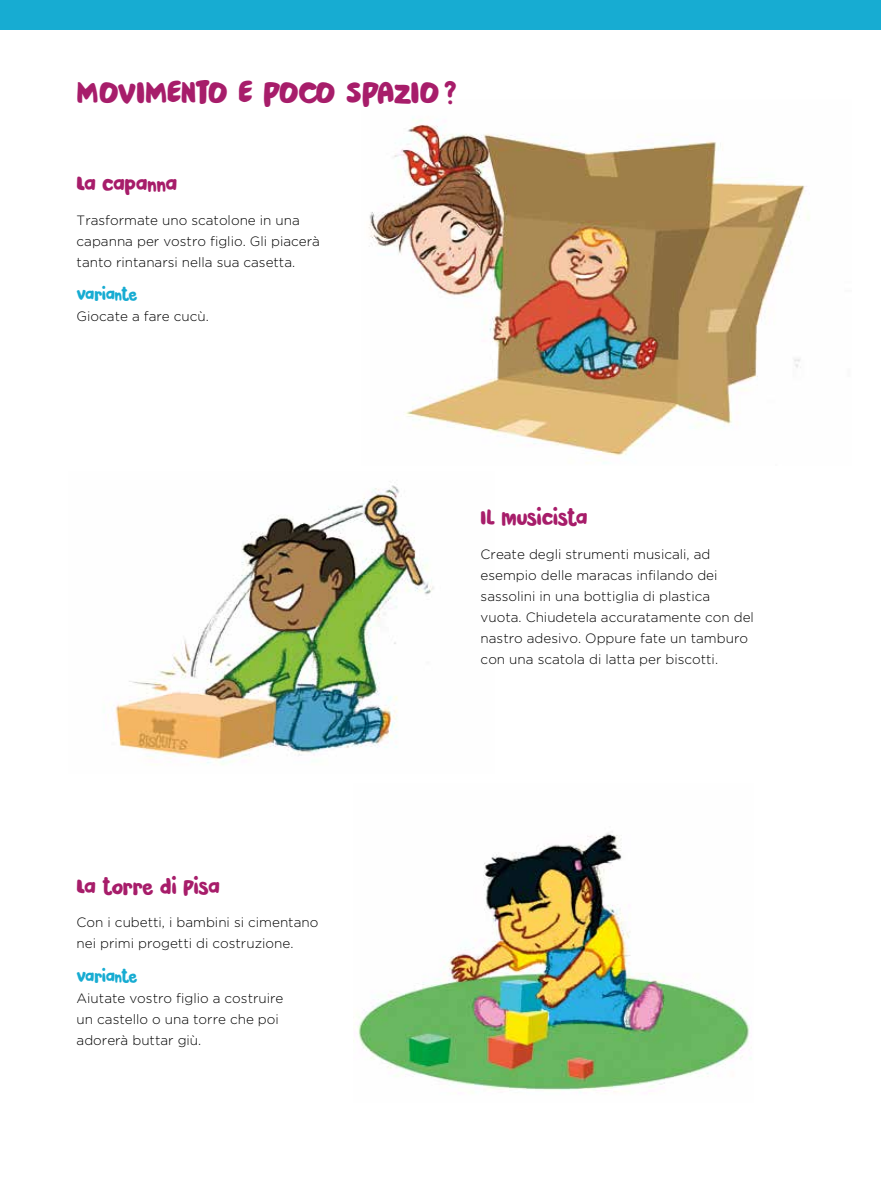
<style>
.page{position:relative;width:881px;height:1191px;background:#fff}
.page>*{position:absolute;margin:0;border:0;box-sizing:border-box;transform-origin:0 0}
.t1{font:33px "Pardesi";letter-spacing:-.03em;color:#a71d6a}
.t2{font:21px "Pardesi";letter-spacing:-.03em;color:#a71d6a}
.t3{font:16.5px "Pardesi";letter-spacing:-.05em;color:#17acd2}
.t4{font:300 13.5px/21px "Gotham";color:#000}
</style>
<div class="page">
<div style="left:0;top:0;width:880px;height:30px;background:#17acd2"></div>
<img style="left:353px;top:832px;width:399px;height:261px">
<img style="left:115px;top:485px;width:319px;height:280px">
<img style="left:368px;top:117px;width:442px;height:347px">
<h1 class="t1" style="left:77px;top:68px;width:382px">MOVIMENTO E POCO SPAZIO ?</h1>
<h2 class="t2" style="left:77px;top:168px;width:102px">La capanna</h2>
<p class="t4" style="left:77px;top:209px;width:245px">Trasformate uno scatolone in una capanna per vostro figlio. Gli piacerà tanto rintanarsi nella sua casetta.</p>
<p class="t3" style="left:77px;top:282px;width:62px">Variante</p>
<p class="t4" style="left:77px;top:306px;width:134px">Giocate a fare cucù.</p>
<h2 class="t2" style="left:480px;top:502px;width:108px">Il musicista</h2>
<p class="t4" style="left:480px;top:543px;width:275px">Create degli strumenti musicali, ad esempio delle maracas infilando dei sassolini in una bottiglia di plastica vuota. Chiudetela accuratamente con del nastro adesivo. Oppure fate un tamburo con una scatola di latta per biscotti.</p>
<h2 class="t2" style="left:77px;top:871px;width:145px">La torre di Pisa</h2>
<p class="t4" style="left:77px;top:912px;width:243px">Con i cubetti, i bambini si cimentano nei primi progetti di costruzione.</p>
<p class="t3" style="left:77px;top:964px;width:62px">Variante</p>
<p class="t4" style="left:77px;top:987px;width:208px">Aiutate vostro figlio a costruire un castello o una torre che poi adorerà buttar giù.</p>
</div>
